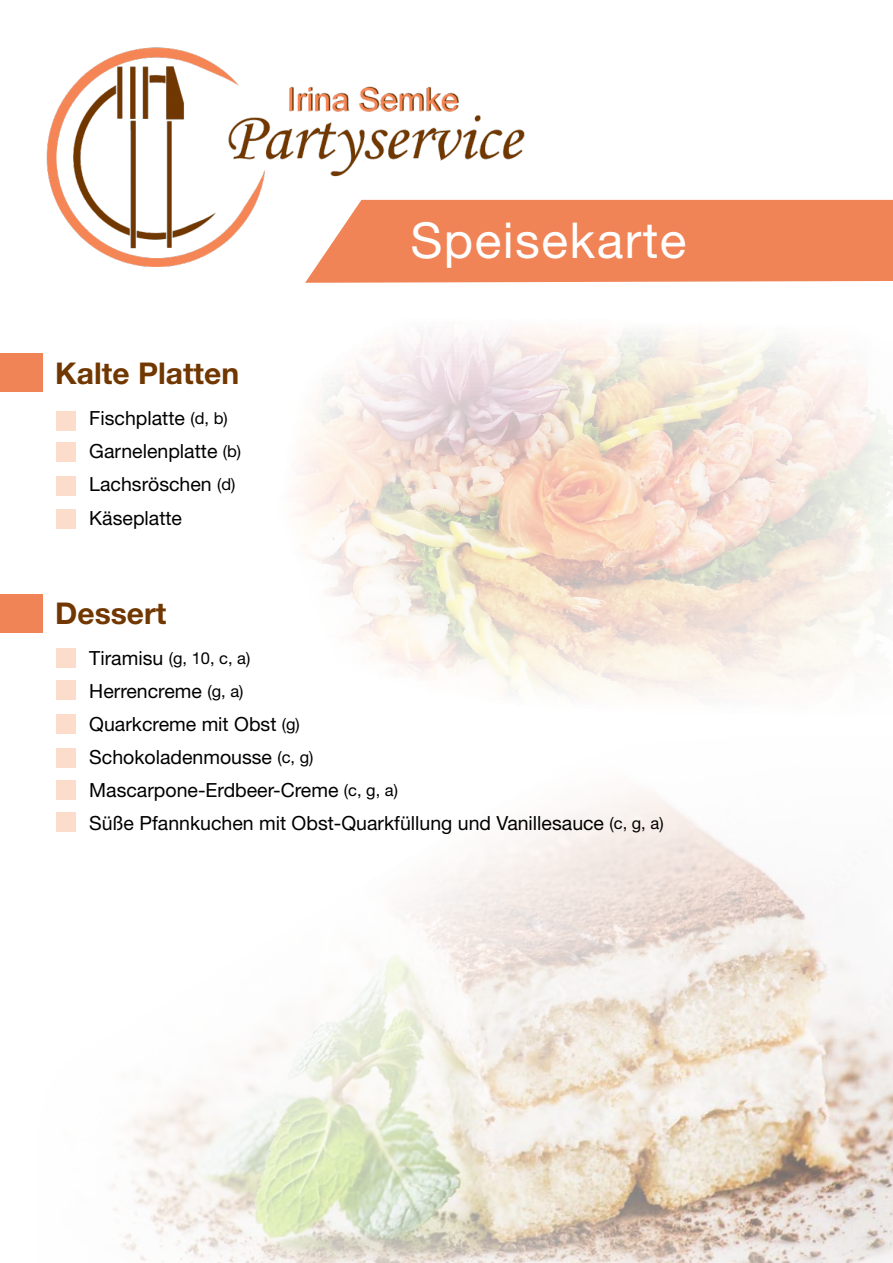
<style>
.page{position:relative;width:893px;height:1263px;background:#fff}
.page>*{position:absolute;margin:0;border:0;box-sizing:border-box;transform-origin:0 0}
.t1{font:49.5px "Helvetica Neue";letter-spacing:.03em;color:#fff}
.t2{font:700 30px "Helvetica Neue";color:#713700}
.t3{font:19.5px/33px "Helvetica Neue";color:#000}
.t4{font:16.5px "Helvetica Neue";color:#000}
.s1{font-size:16.5px}
.s2{font-size:19.5px}
</style>
<div class="page">
<img style="left:56px;top:748px;width:837px;height:515px">
<img style="left:296px;top:328px;width:597px;height:369px">
<div style="left:0;top:353px;width:43px;height:38px;background:#f08456"></div>
<div style="left:0;top:594px;width:43px;height:39px;background:#f08456"></div>
<img style="left:46px;top:47px;width:527px;height:220px">
<svg style="left:305px;top:200px;width:588px;height:83px;background:#f18c61"></svg>
<div style="left:56px;top:411px;width:19px;height:20px;background:#fcddcc"></div>
<div style="left:56px;top:442px;width:19px;height:19px;background:#fcddcc"></div>
<div style="left:56px;top:476px;width:19px;height:19px;background:#fcddcc"></div>
<div style="left:56px;top:509px;width:19px;height:19px;background:#fcddcc"></div>
<div style="left:56px;top:648px;width:19px;height:20px;background:#fcddcc"></div>
<div style="left:56px;top:680px;width:19px;height:19px;background:#fcddcc"></div>
<div style="left:56px;top:714px;width:19px;height:19px;background:#fcddcc"></div>
<div style="left:56px;top:748px;width:19px;height:19px;background:#fcddcc"></div>
<div style="left:56px;top:780px;width:19px;height:19px;background:#fcddcc"></div>
<div style="left:56px;top:812px;width:19px;height:19px;background:#fcddcc"></div>
<h2 class="t2" style="left:55px;top:355px;width:185px">Kalte Platten</h2>
<p class="t3" style="left:89px;top:402px;width:153px">Fischplatte <span class="s1">(d, b)<br></span>Garnelenplatte <span class="s1">(b)<br></span>Lachsröschen <span class="s1">(d)<br></span>Käseplatte</p>
<h1 class="t1" style="left:410px;top:211px;width:278px">Speisekarte</h1>
<h2 class="t2" style="left:55px;top:594px;width:113px">Dessert</h2>
<p class="t4" style="left:89px;top:648px;width:163px"><span class="s2">Tiramisu</span> (g, 10, c, a)</p>
<p class="t3" style="left:89px;top:674px;width:576px">Herrencreme <span class="s1">(g, a)<br></span>Quarkcreme mit Obst <span class="s1">(g)<br></span>Schokoladenmousse <span class="s1">(c, g)<br></span>Mascarpone-Erdbeer-Creme <span class="s1">(c, g, a)<br></span>Süße Pfannkuchen mit Obst-Quarkfüllung und Vanillesauce <span class="s1">(c, g, a)</span></p>
</div>
